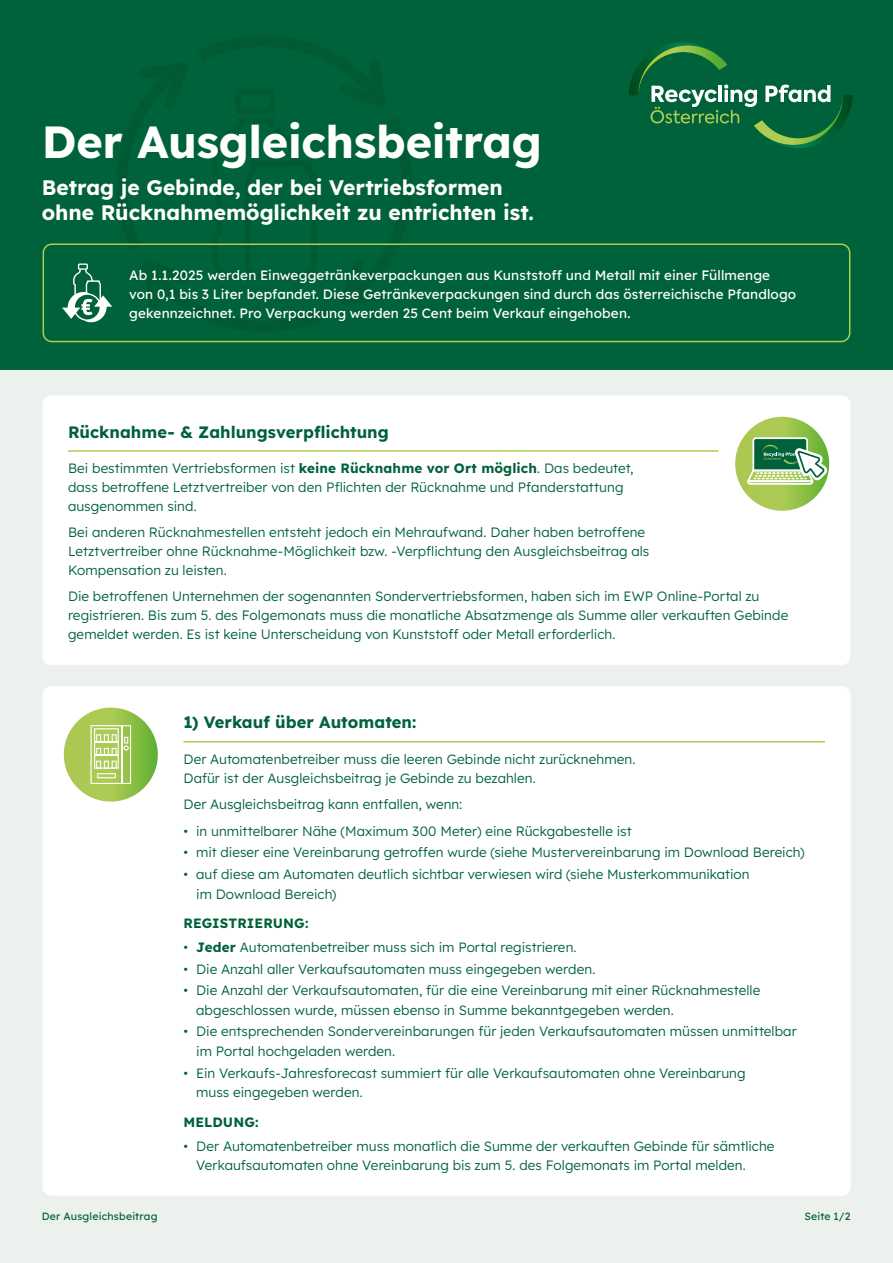
<style>
.page{position:relative;width:893px;height:1263px;background:#edf1ee}
.page>*{position:absolute;margin:0;border:0;box-sizing:border-box;transform-origin:0 0}
.t1{font:700 45px "Lexend";letter-spacing:-.005em;color:#fff}
.t2{font:700 21px/25.2px "Lexend";letter-spacing:-.005em;color:#fff}
.t3{font:700 16.5px "Lexend";color:#00623a}
.t4{font:300 13.5px/19.2px "Lexend";letter-spacing:.005em;color:#00623a}
.t5{font:13.5px/19.2px "Lexend";letter-spacing:.01em;color:#fff}
.t6{font:700 13.5px "Lexend";letter-spacing:.01em;color:#00623a}
.t7{font:10.5px "Lexend";letter-spacing:.015em;color:#00623a}
.s1{font-weight:700}
</style>
<div class="page">
<div style="left:0;top:0;width:893px;height:370px;background:#00623a"></div>
<svg style="left:628px;top:42px;width:225px;height:106px"></svg>
<div style="left:43px;top:686px;width:807px;height:510px;background:#fff;border-radius:9px"></div>
<div style="left:43px;top:395px;width:807px;height:270px;background:#fff;border-radius:9px"></div>
<hr style="left:68px;top:450px;width:651px;height:2px;background:#aecc53">
<hr style="left:183px;top:741px;width:642px;height:1px;background:#aecc53">
<svg style="left:735px;top:417px;width:94px;height:94px;background:#a2c651"></svg>
<svg style="left:745px;top:436px;width:82px;height:50px"></svg>
<div style="left:43px;top:243px;width:807px;height:99px;border:2px solid #aecc53;border-radius:9px"></div>
<svg style="left:62px;top:243px;width:354px;height:80px"></svg>
<svg style="left:64px;top:707px;width:94px;height:94px;background:#99c34c"></svg>
<svg style="left:90px;top:725px;width:41px;height:59px"></svg>
<h1 class="t1" style="left:42px;top:106px;width:502px">Der Ausgleichsbeitrag</h1>
<h2 class="t2" style="left:42px;top:173px;width:494px">Betrag je Gebinde, der bei Vertriebsformen ohne Rücknahmemöglichkeit zu entrichten ist.</h2>
<p class="t5" style="left:129px;top:265px;width:668px">Ab 1.1.2025 werden Einweggetränkeverpackungen aus Kunststoff und Metall mit einer Füllmenge von 0,1 bis 3 Liter bepfandet. Diese Getränkeverpackungen sind durch das österreichische Pfandlogo gekennzeichnet. Pro Verpackung werden 25 Cent beim Verkauf eingehoben.</p>
<p class="t3" style="left:68px;top:418px;width:322px">Rücknahme- &amp; Zahlungsverpflichtung</p>
<p class="t4" style="left:68px;top:457px;width:567px">Bei bestimmten Vertriebsformen ist <span class="s1">keine Rücknahme vor Ort möglich</span>. Das bedeutet, dass betroffene Letztvertreiber von den Pflichten der Rücknahme und Pfanderstattung ausgenommen sind.</p>
<p class="t4" style="left:68px;top:522px;width:583px">Bei anderen Rücknahmestellen entsteht jedoch ein Mehraufwand. Daher haben betroffene<br>Letztvertreiber ohne Rücknahme-Möglichkeit bzw. -Verpflichtung den Ausgleichsbeitrag als<br>Kompensation zu leisten.</p>
<p class="t4" style="left:68px;top:586px;width:722px">Die betroffenen Unternehmen der sogenannten Sondervertriebsformen, haben sich im EWP Online-Portal zu registrieren. Bis zum 5. des Folgemonats muss die monatliche Absatzmenge als Summe aller verkauften Gebinde gemeldet werden. Es ist keine Unterscheidung von Kunststoff oder Metall erforderlich.</p>
<p class="t3" style="left:183px;top:709px;width:234px">1) Verkauf über Automaten:</p>
<p class="t4" style="left:183px;top:748px;width:454px">Der Automatenbetreiber muss die leeren Gebinde nicht zurücknehmen.<br>Dafür ist der Ausgleichsbeitrag je Gebinde zu bezahlen.</p>
<p class="t4" style="left:183px;top:793px;width:280px">Der Ausgleichsbeitrag kann entfallen, wenn:</p>
<p class="t4" style="left:183px;top:820px;width:450px">• in unmittelbarer Nähe (Maximum 300 Meter) eine Rückgabestelle ist</p>
<p class="t4" style="left:183px;top:842px;width:623px">• mit dieser eine Vereinbarung getroffen wurde (siehe Mustervereinbarung im Download Bereich)</p>
<p class="t4" style="left:196px;top:864px;width:555px;text-indent:-13px">• auf diese am Automaten deutlich sichtbar verwiesen wird (siehe Musterkommunikation im Download Bereich)</p>
<p class="t6" style="left:183px;top:913px;width:127px">REGISTRIERUNG:</p>
<p class="t4" style="left:183px;top:937px;width:395px">• <span class="s1">Jeder</span> Automatenbetreiber muss sich im Portal registrieren.</p>
<p class="t4" style="left:183px;top:958px;width:414px">• Die Anzahl aller Verkaufsautomaten muss eingegeben werden.</p>
<p class="t4" style="left:196px;top:980px;width:566px;text-indent:-13px">• Die Anzahl der Verkaufsautomaten, für die eine Vereinbarung mit einer Rücknahmestelle abgeschlossen wurde, müssen ebenso in Summe bekanntgegeben werden.</p>
<p class="t4" style="left:196px;top:1021px;width:602px;text-indent:-13px">• Die entsprechenden Sondervereinbarungen für jeden Verkaufsautomaten müssen unmittelbar im Portal hochgeladen werden.</p>
<p class="t4" style="left:196px;top:1062px;width:551px;text-indent:-13px">• Ein Verkaufs-Jahresforecast summiert für alle Verkaufsautomaten ohne Vereinbarung muss eingegeben werden.</p>
<p class="t6" style="left:183px;top:1111px;width:77px">MELDUNG:</p>
<p class="t4" style="left:196px;top:1135px;width:580px;text-indent:-13px">• Der Automatenbetreiber muss monatlich die Summe der verkauften Gebinde für sämtliche<br>Verkaufsautomaten ohne Vereinbarung bis zum 5. des Folgemonats im Portal melden.</p>
<p class="t7" style="left:42px;top:1209px;width:117px">Der Ausgleichsbeitrag</p>
<p class="t7" style="left:804px;top:1209px;width:48px">Seite 1/2</p>
</div>
